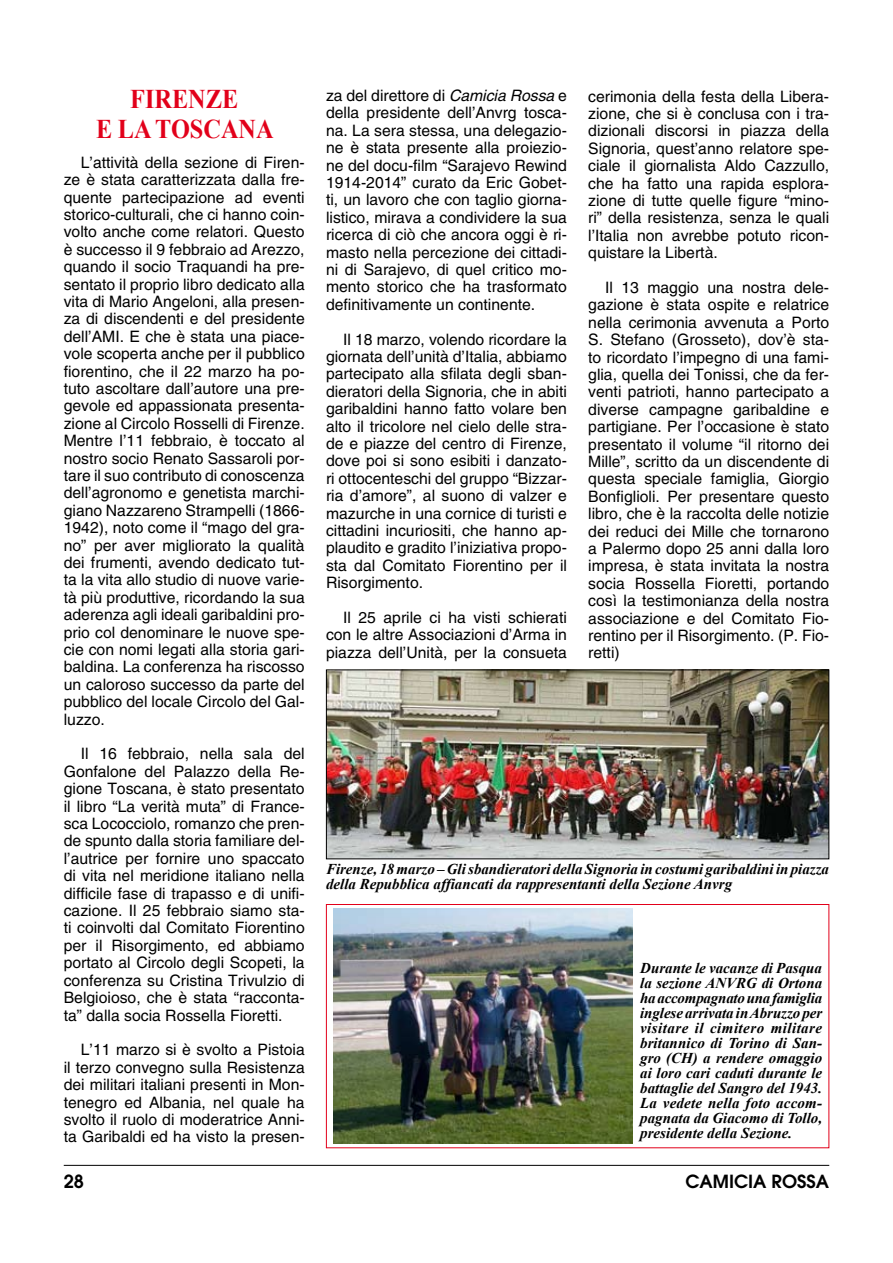
<style>
.page{position:relative;width:893px;height:1263px;background:#fff}
.page>*{position:absolute;margin:0;border:0;box-sizing:border-box;transform-origin:0 0}
.t1{font:700 27px/30px "Times New Roman";color:#e2001a;text-align:center;scale:.9 1}
.t2{font:600 18px "Avant Garde";color:#000}
.t3{font:15.75px/17.4px "Helvetica";color:#000;text-align:justify}
.t4{font:italic 700 15px/15px "Times New Roman";color:#000}
.s1{font-style:italic}
</style>
<div class="page">
<hr style="left:64px;top:1165px;width:765px;height:1px;background:#000">
<div style="left:326px;top:904px;width:503px;height:244px;border:1px solid #e2001a"></div>
<img style="left:328px;top:671px;width:499px;height:186px">
<div style="left:326px;top:669px;width:503px;height:190px;border:1px solid #000"></div>
<img style="left:334px;top:909px;width:298px;height:235px">
<h1 class="t1" style="left:96px;top:83px;width:199px">FIRENZE<br>E LA TOSCANA</h1>
<p class="t3" style="left:64px;top:154px;width:243px;text-indent:17px">L’attività della sezione di Firen&shy;ze è stata caratterizzata dalla fre&shy;quente partecipazione ad eventi storico-culturali, che ci hanno coin&shy;volto anche come relatori. Questo è successo il 9 febbraio ad Arezzo, quando il socio Traquandi ha pre&shy;sentato il proprio libro dedicato alla vita di Mario Angeloni, alla presen&shy;za di discendenti e del presidente dell’AMI. E che è stata una piace&shy;vole scoperta anche per il pubblico fiorentino, che il 22 marzo ha po&shy;tuto ascoltare dall’autore una pre&shy;gevole ed appassionata presenta&shy;zione al Circolo Rosselli di Firenze.<br>Mentre l’11 febbraio, è toccato al nostro socio Renato Sassaroli por&shy;tare il suo contributo di conoscenza dell’agronomo e genetista marchi&shy;giano Nazzareno Strampelli (1866- 1942), noto come il “mago del gra&shy;no” per aver migliorato la qualità dei frumenti, avendo dedicato tut&shy;ta la vita allo studio di nuove varie&shy;tà più produttive, ricordando la sua aderenza agli ideali garibaldini pro&shy;prio col denominare le nuove spe&shy;cie con nomi legati alla storia gari&shy;baldina. La conferenza ha riscosso un caloroso successo da parte del pubblico del locale Circolo del Gal&shy;luzzo.</p>
<p class="t3" style="left:64px;top:745px;width:242px;text-indent:17px">Il 16 febbraio, nella sala del Gonfalone del Palazzo della Re&shy;gione Toscana, è stato presentato il libro “La verità muta” di France&shy;sca Lococciolo, romanzo che pren&shy;de spunto dalla storia familiare del&shy;l’autrice per fornire uno spaccato di vita nel meridione italiano nella difficile fase di trapasso e di unifi&shy;cazione. Il 25 febbraio siamo sta&shy;ti coinvolti dal Comitato Fiorentino per il Risorgimento, ed abbiamo portato al Circolo degli Scopeti, la conferenza su Cristina Trivulzio di Belgioioso, che è stata “racconta&shy;ta” dalla socia Rossella Fioretti.</p>
<p class="t3" style="left:64px;top:1041px;width:242px;text-indent:17px">L’11 marzo si è svolto a Pistoia il terzo convegno sulla Resistenza dei militari italiani presenti in Mon&shy;tenegro ed Albania, nel quale ha svolto il ruolo di moderatrice Anni&shy;ta Garibaldi ed ha visto la presen-</p>
<p class="t3" style="left:326px;top:87px;width:242px">za del direttore di <span class="s1">Camicia Rossa</span> e della presidente dell’Anvrg tosca&shy;na. La sera stessa, una delegazio&shy;ne è stata presente alla proiezio&shy;ne del docu-film “Sarajevo Rewind 1914-2014” curato da Eric Gobet&shy;ti, un lavoro che con taglio giorna&shy;listico, mirava a condividere la sua ricerca di ciò che ancora oggi è ri&shy;masto nella percezione dei cittadi&shy;ni di Sarajevo, di quel critico mo&shy;mento storico che ha trasformato definitivamente un continente.</p>
<p class="t3" style="left:326px;top:330px;width:242px;text-indent:17px">Il 18 marzo, volendo ricordare la giornata dell’unità d’Italia, abbiamo partecipato alla sfilata degli sban&shy;dieratori della Signoria, che in abiti garibaldini hanno fatto volare ben alto il tricolore nel cielo delle stra&shy;de e piazze del centro di Firenze, dove poi si sono esibiti i danzato&shy;ri ottocenteschi del gruppo “Bizzar&shy;ria d’amore”, al suono di valzer e mazurche in una cornice di turisti e cittadini incuriositi, che hanno ap&shy;plaudito e gradito l’iniziativa propo&shy;sta dal Comitato Fiorentino per il Risorgimento.</p>
<p class="t3" style="left:326px;top:609px;width:242px;text-indent:17px">Il 25 aprile ci ha visti schierati con le altre Associazioni d’Arma in piazza dell’Unità, per la consueta</p>
<p class="t3" style="left:588px;top:87px;width:242px">cerimonia della festa della Libera&shy;zione, che si è conclusa con i tra&shy;dizionali discorsi in piazza della Signoria, quest’anno relatore spe&shy;ciale il giornalista Aldo Cazzullo, che ha fatto una rapida esplora&shy;zione di tutte quelle figure “mino&shy;ri” della resistenza, senza le quali l’Italia non avrebbe potuto ricon&shy;quistare la Libertà.</p>
<p class="t3" style="left:588px;top:279px;width:242px;text-indent:17px">Il 13 maggio una nostra dele&shy;gazione è stata ospite e relatrice nella cerimonia avvenuta a Porto S. Stefano (Grosseto), dov’è sta&shy;to ricordato l’impegno di una fami&shy;glia, quella dei Tonissi, che da fer&shy;venti patrioti, hanno partecipato a diverse campagne garibaldine e partigiane. Per l’occasione è stato presentato il volume “il ritorno dei Mille”, scritto da un discendente di questa speciale famiglia, Giorgio Bonfiglioli. Per presentare questo libro, che è la raccolta delle notizie dei reduci dei Mille che tornarono a Palermo dopo 25 anni dalla loro impresa, è stata invitata la nostra socia Rossella Fioretti, portando così la testimonianza della nostra associazione e del Comitato Fio&shy;rentino per il Risorgimento. (P. Fio&shy;retti)</p>
<p class="t4" style="left:326px;top:861px;width:504px">Firenze, 18 marzo – Gli sbandieratori della Signoria in costumi garibaldini in piazza della Repubblica affiancati da rappresentanti della Sezione Anvrg</p>
<p class="t4" style="left:640px;top:960px;width:184px;text-align:justify">Durante le vacanze di Pasqua la sezione ANVRG di Ortona ha accompagnato una famiglia inglese arrivata in Abruzzo per visitare il cimitero militare britannico di Torino di San&shy;gro (CH) a rendere omaggio ai loro cari caduti durante le battaglie del Sangro del 1943.<br>La vedete nella foto accom&shy;pagnata da Giacomo di Tollo, presidente della Sezione.</p>
<p class="t2" style="left:64px;top:1169px;width:22px">28</p>
<p class="t2" style="left:685px;top:1169px;width:145px">CAMICIA ROSSA</p>
</div>
